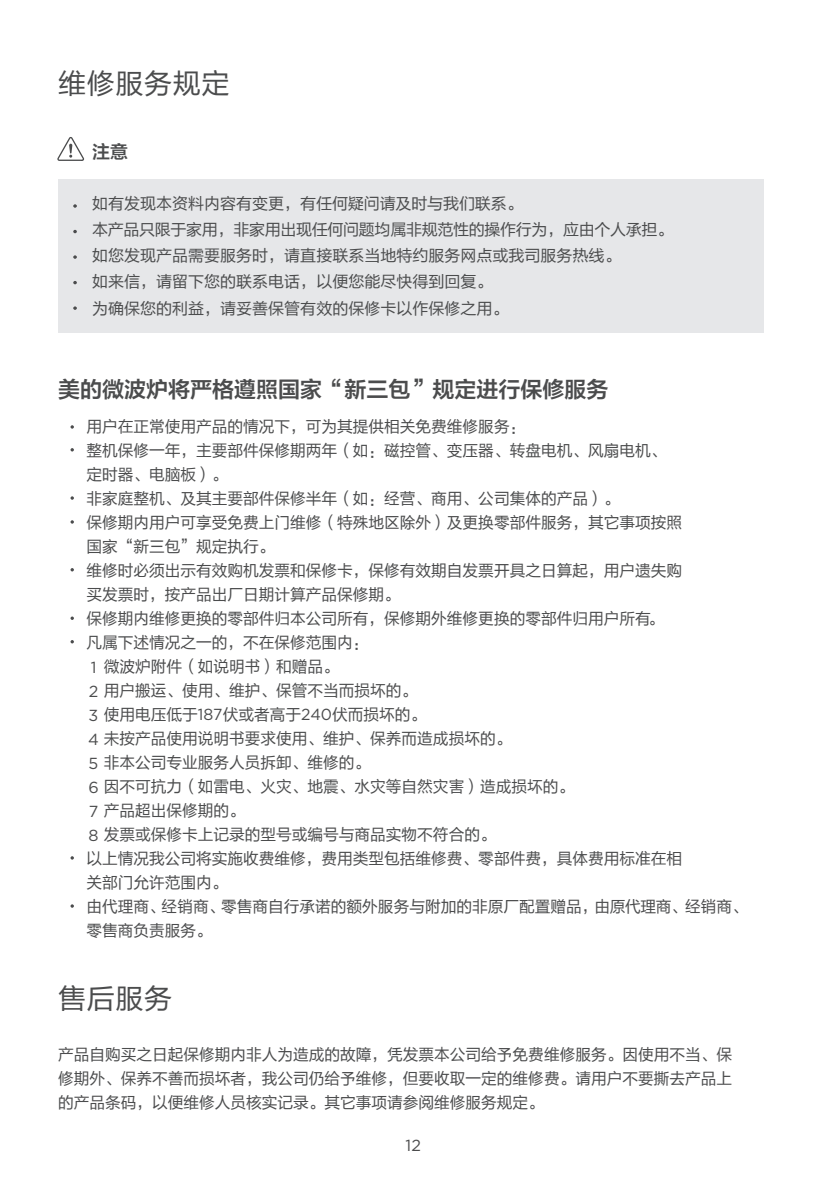
<style>
.page{position:relative;width:823px;height:1191px;background:#fff}
.page>*{position:absolute;margin:0;border:0;box-sizing:border-box;transform-origin:0 0}
.t1{font:28px "FZLTHK GBK1 0";letter-spacing:.025em;color:#4b4c4d}
.t2{font:22px "FZLTZCHK GBK1 0";color:#4b4c4d}
.t3{font:18px "FZLTZCHK GBK1 0";color:#4b4c4d}
.t4{font:16px/26px "FZLTHK GBK1 0";color:#4b4c4d;text-align:justify}
.t5{font:16px "Gotham";color:#4b4c4d}
.s1{font-family:"Gotham"}
</style>
<div class="page">
<svg style="left:70px;top:425px;width:4px;height:4px"></svg>
<svg style="left:70px;top:496px;width:4px;height:4px"></svg>
<svg style="left:70px;top:616px;width:4px;height:4px"></svg>
<div style="left:58px;top:180px;width:704px;height:153px;background:#e6e7e9"></div>
<svg style="left:73px;top:204px;width:4px;height:4px"></svg>
<svg style="left:73px;top:230px;width:4px;height:3px"></svg>
<svg style="left:73px;top:306px;width:4px;height:4px"></svg>
<svg style="left:73px;top:255px;width:4px;height:4px"></svg>
<svg style="left:73px;top:281px;width:4px;height:3px"></svg>
<svg style="left:57px;top:137px;width:27px;height:24px"></svg>
<h1 class="t1" style="left:58px;top:68px;width:173px">维修服务规定</h1>
<p class="t3" style="left:92px;top:142px;width:37px">注意</p>
<p class="t4" style="left:92px;top:191px;width:582px;text-align:left">如有发现本资料内容有变更，有任何疑问请及时与我们联系。<br>本产品只限于家用，非家用出现任何问题均属非规范性的操作行为，应由个人承担。如您发现产品需要服务时，请直接联系当地特约服务网点或我司服务热线。<br>如来信，请留下您的联系电话，以便您能尽快得到回复。<br>为确保您的利益，请妥善保管有效的保修卡以作保修之用。</p>
<h2 class="t2" style="left:58px;top:378px;width:551px">美的微波炉将严格遵照国家“新三包”规定进行保修服务</h2>
<p class="t4" style="left:86px;top:413px;width:440px">用户在正常使用产品的情况下，可为其提供相关免费维修服务：</p>
<p class="t4" style="left:86px;top:437px;width:581px">整机保修一年，主要部件保修期两年（如：磁控管、变压器、转盘电机、风扇电机、</p>
<p class="t4" style="left:86px;top:461px;width:142px">定时器、电脑板）。</p>
<p class="t4" style="left:86px;top:485px;width:534px">非家庭整机、及其主要部件保修半年（如：经营、商用、公司集体的产品）。</p>
<p class="t4" style="left:86px;top:509px;width:597px">保修期内用户可享受免费上门维修（特殊地区除外）及更换零部件服务，其它事项按照</p>
<p class="t4" style="left:86px;top:533px;width:189px">国家“新三包”规定执行。</p>
<p class="t4" style="left:86px;top:557px;width:597px">维修时必须出示有效购机发票和保修卡，保修有效期自发票开具之日算起，用户遗失购</p>
<p class="t4" style="left:86px;top:581px;width:315px">买发票时，按产品出厂日期计算产品保修期。</p>
<p class="t4" style="left:86px;top:605px;width:578px">保修期内维修更换的零部件归本公司所有，保修期外维修更换的零部件归用户所有。</p>
<p class="t4" style="left:86px;top:629px;width:283px">凡属下述情况之一的，不在保修范围内：</p>
<p class="t4" style="left:104px;top:653px;width:236px">微波炉附件（如说明书）和赠品。</p>
<p class="t4" style="left:89px;top:677px;width:330px"><span class="s1">2</span> 用户搬运、使用、维护、保管不当而损坏的。</p>
<p class="t4" style="left:89px;top:701px;width:339px"><span class="s1">3</span> 使用电压低于<span class="s1">187</span>伏或者高于<span class="s1">240</span>伏而损坏的。</p>
<p class="t4" style="left:88px;top:725px;width:424px"><span class="s1">4</span> 未按产品使用说明书要求使用、维护、保养而造成损坏的。</p>
<p class="t4" style="left:89px;top:749px;width:283px"><span class="s1">5</span> 非本公司专业服务人员拆卸、维修的。</p>
<p class="t4" style="left:88px;top:773px;width:487px"><span class="s1">6</span> 因不可抗力（如雷电、火灾、地震、水灾等自然灾害）造成损坏的。</p>
<p class="t4" style="left:89px;top:797px;width:157px"><span class="s1">7</span> 产品超出保修期的。</p>
<p class="t4" style="left:88px;top:821px;width:408px"><span class="s1">8</span> 发票或保修卡上记录的型号或编号与商品实物不符合的。</p>
<p class="t4" style="left:86px;top:845px;width:597px">以上情况我公司将实施收费维修，费用类型包括维修费、零部件费，具体费用标准在相</p>
<p class="t4" style="left:86px;top:869px;width:142px">关部门允许范围内。</p>
<p class="t4" style="left:86px;top:893px;width:662px">由代理商、经销商、零售商自行承诺的额外服务与附加的非原厂配置赠品，由原代理商、经销商、</p>
<p class="t4" style="left:86px;top:917px;width:127px">零售商负责服务。</p>
<p class="t5" style="left:91px;top:657px;width:7px">1</p>
<h1 class="t1" style="left:58px;top:982px;width:116px">售后服务</h1>
<p class="t4" style="left:58px;top:1042px;width:675px;line-height:24px">产品自购买之日起保修期内非人为造成的故障，凭发票本公司给予免费维修服务。因使用不当、保修期外、保养不善而损坏者，我公司仍给予维修，但要收取一定的维修费。请用户不要撕去产品上的产品条码，以便维修人员核实记录。其它事项请参阅维修服务规定。</p>
<p class="t5" style="left:405px;top:1135px;width:17px">12</p>
</div>
